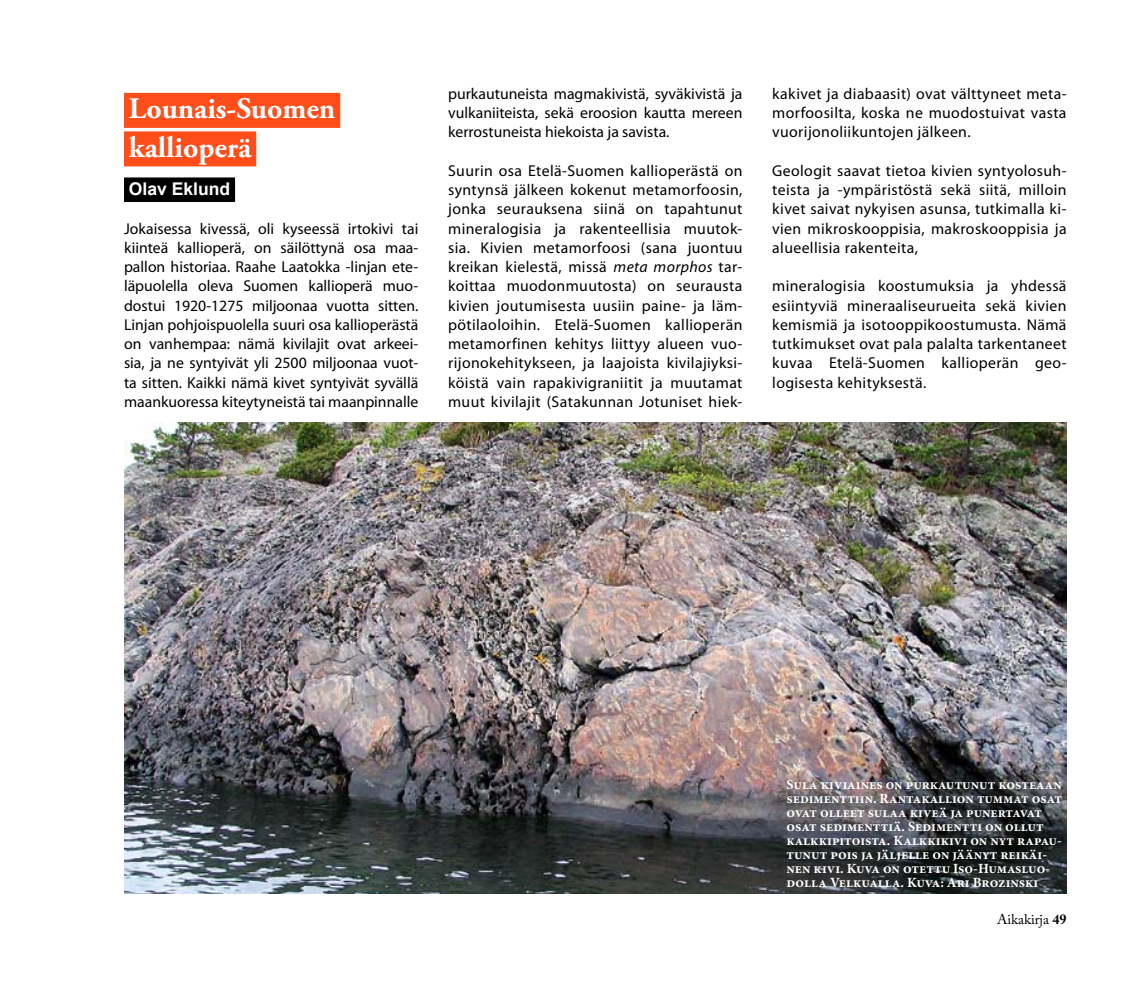
<style>
.page{position:relative;width:1141px;height:993px;background:#fff}
.page>*{position:absolute;margin:0;border:0;box-sizing:border-box;transform-origin:0 0}
.t1{font:700 29.75px/38.5px "Adobe Garamond Pro";color:#fff}
.t2{font:700 17.5px "Arial";color:#fff}
.t3{font:15.75px/19.2px "Myriad Pro";letter-spacing:.025em;color:#000;text-align:justify}
.t4{font:700 14px/14px "Minion Pro";color:#fff}
.t5{font:14px "Adobe Caslon Pro";color:#000}
.s1{font-style:italic}
.s2{font-weight:700}
</style>
<div class="page">
<div style="left:124px;top:93px;width:216px;height:35px;background:#ff4e1a"></div>
<div style="left:124px;top:131px;width:132px;height:35px;background:#ff4e1a"></div>
<div style="left:124px;top:177px;width:111px;height:25px;background:#000"></div>
<img style="left:124px;top:422px;width:943px;height:471px">
<h1 class="t1" style="left:129px;top:90px;width:208px">Lounais-Suomen kallioperä</h1>
<p class="t2" style="left:129px;top:177px;width:103px">Olav Eklund</p>
<p class="t3" style="left:124px;top:218px;width:296px">Jokaisessa kivessä, oli kyseessä irtokivi tai kiinteä kallioperä, on säilöttynä osa maa&shy;pallon historiaa. Raahe Laatokka -linjan ete&shy;läpuolella oleva Suomen kallioperä muo&shy;dostui 1920-1275 miljoonaa vuotta sitten.<br>Linjan pohjoispuolella suuri osa kallioperästä on vanhempaa: nämä kivilajit ovat arkeei&shy;sia, ja ne syntyivät yli 2500 miljoonaa vuot&shy;ta sitten. Kaikki nämä kivet syntyivät syvällä maankuoressa kiteytyneistä tai maanpinnalle</p>
<p class="t3" style="left:448px;top:83px;width:296px">purkautuneista magmakivistä, syväkivistä ja vulkaniiteista, sekä eroosion kautta mereen kerrostuneista hiekoista ja savista.</p>
<p class="t3" style="left:448px;top:160px;width:296px">Suurin osa Etelä-Suomen kallioperästä on syntynsä jälkeen kokenut metamorfoosin, jonka seurauksena siinä on tapahtunut mineralogisia ja rakenteellisia muutok&shy;sia. Kivien metamorfoosi (sana juontuu kreikan kielestä, missä <span class="s1">meta morphos</span> tar&shy;koittaa muodonmuutosta) on seurausta kivien joutumisesta uusiin paine- ja läm&shy;pötilaoloihin. Etelä-Suomen kallioperän metamorfinen kehitys liittyy alueen vuo&shy;rijonokehitykseen, ja laajoista kivilajiyksi&shy;köistä vain rapakivigraniitit ja muutamat muut kivilajit (Satakunnan Jotuniset hiek-</p>
<p class="t3" style="left:772px;top:83px;width:296px">kakivet ja diabaasit) ovat välttyneet meta&shy;morfoosilta, koska ne muodostuivat vasta vuorijonoliikuntojen jälkeen.</p>
<p class="t3" style="left:772px;top:160px;width:296px">Geologit saavat tietoa kivien syntyolosuh&shy;teista ja -ympäristöstä sekä siitä, milloin kivet saivat nykyisen asunsa, tutkimalla ki&shy;vien mikroskooppisia, makroskooppisia ja alueellisia rakenteita,</p>
<p class="t3" style="left:772px;top:276px;width:296px">mineralogisia koostumuksia ja yhdessä esiintyviä mineraaliseurueita sekä kivien kemismiä ja isotooppikoostumusta. Nämä tutkimukset ovat pala palalta tarkentaneet kuvaa Etelä-Suomen kallioperän geo&shy;logisesta kehityksestä.</p>
<p class="t4" style="left:787px;top:777px;width:277px">Sula kiviaines on purkautunut kosteaan sedimenttiin. Rantakallion tummat osat ovat olleet sulaa kiveä ja punertavat osat sedimenttiä. Sedimentti on ollut kalkkipitoista. Kalkkikivi on nyt rapau&shy;tunut pois ja jäljelle on jäänyt reikäi&shy;nen kivi. Kuva on otettu Iso-Humasluo&shy;dolla Velkualla. Kuva: Ari Brozinski</p>
<p class="t5" style="left:997px;top:910px;width:71px">Aikakirja <span class="s2">49</span></p>
</div>
